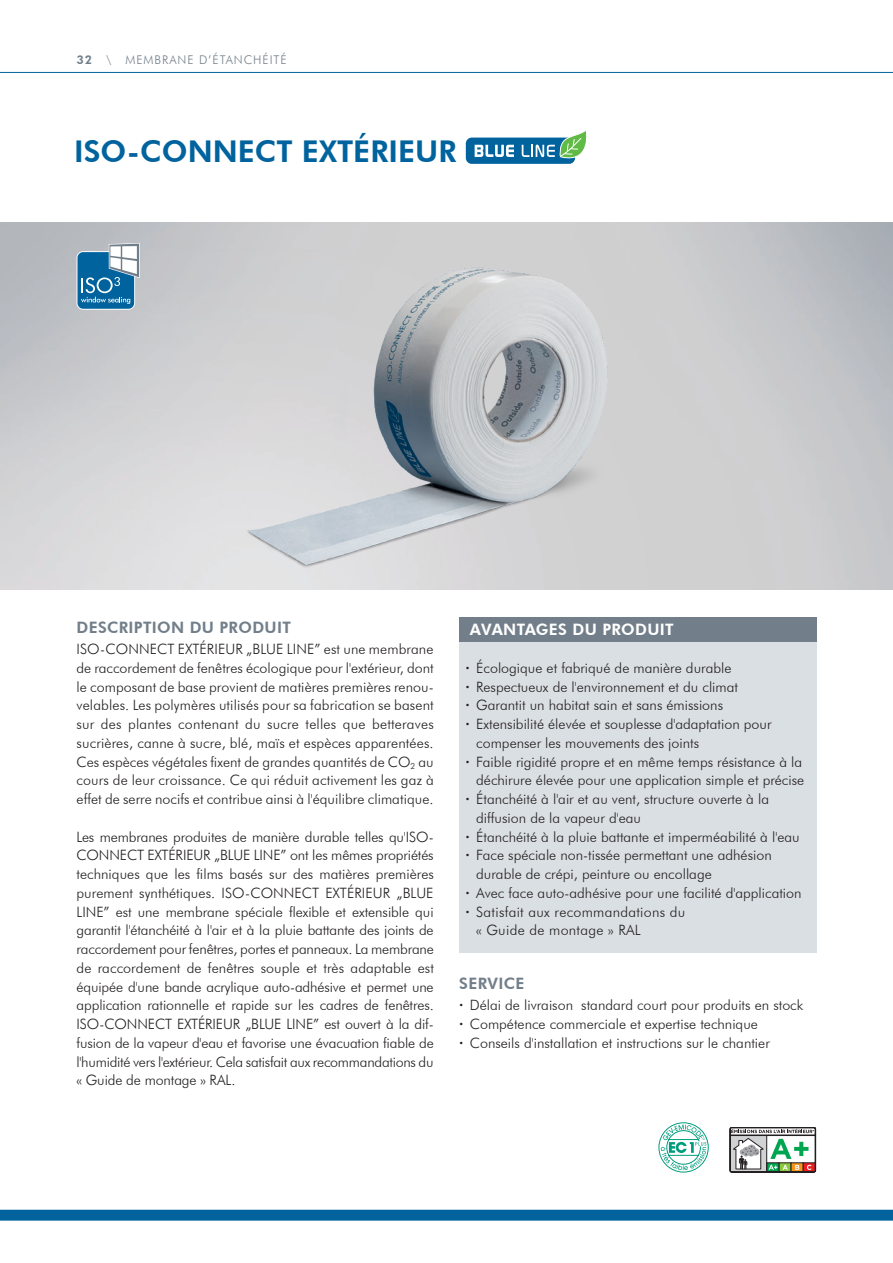
<style>
.page{position:relative;width:893px;height:1263px;background:#fff}
.page>*{position:absolute;margin:0;border:0;box-sizing:border-box;transform-origin:0 0}
.t1{font:800 30px "Futura BT";color:#00639e}
.t2{font:800 15.75px "Futura BT";letter-spacing:.02em;color:#727f8a}
.t3{font:800 15.75px "Futura BT";letter-spacing:.02em;color:#fff}
.t4{font:300 14.25px/18.8px "Futura BT";color:#231f20;text-align:justify}
.t5{font:300 14.25px "Futura BT";letter-spacing:.02em;color:#231f20}
.t6{font:300 12px "Futura BT";letter-spacing:.08em;color:#727f8a}
.s1{font-weight:800}
</style>
<div class="page">
<img style="left:0;top:223px;width:893px;height:366px">
<svg style="left:77px;top:243px;width:63px;height:67px;background:#5c96b8"></svg>
<svg style="left:659px;top:1122px;width:49px;height:50px"></svg>
<svg style="left:730px;top:1127px;width:86px;height:45px"></svg>
<div style="left:466px;top:138px;width:109px;height:26px;background:#00639e;border-radius:6px"></div>
<svg style="left:475px;top:145px;width:39px;height:12px"></svg>
<svg style="left:522px;top:131px;width:65px;height:33px"></svg>
<div style="left:459px;top:617px;width:357px;height:25px;background:#727f8a"></div>
<div style="left:459px;top:642px;width:357px;height:311px;background:#dadfe3"></div>
<div style="left:0;top:1210px;width:893px;height:10px;background:#00639e"></div>
<hr style="left:0;top:72px;width:893px;height:1px;background:#00639e">
<p class="t6" style="left:77px;top:53px;width:212px"><span class="s1">32</span> \ MEMBRANE D’ÉTANCHÉITÉ</p>
<h1 class="t1" style="left:74px;top:133px;width:384px">ISO-CONNECT EXTÉRIEUR</h1>
<p class="t2" style="left:77px;top:618px;width:216px">DESCRIPTION DU PRODUIT</p>
<p class="t4" style="left:77px;top:639px;width:359px">ISO-CONNECT EXTÉRIEUR „BLUE LINE” est une membrane de raccordement de fenêtres écologique pour l'extérieur, dont le composant de base provient de matières premières renou&shy;velables. Les polymères utilisés pour sa fabrication se basent sur des plantes contenant du sucre telles que betteraves sucrières, canne à sucre, blé, maïs et espèces apparentées.<br>Ces espèces végétales fixent de grandes quantités de CO<sub>2</sub> au cours de leur croissance. Ce qui réduit activement les gaz à effet de serre nocifs et contribue ainsi à l'équilibre climatique.</p>
<p class="t4" style="left:77px;top:827px;width:359px">Les membranes produites de manière durable telles qu'ISO-CONNECT EXTÉRIEUR „BLUE LINE” ont les mêmes propriétés techniques que les films basés sur des matières premières purement synthétiques. ISO-CONNECT EXTÉRIEUR „BLUE LINE” est une membrane spéciale flexible et extensible qui garantit l'étanchéité à l'air et à la pluie battante des joints de raccordement pour fenêtres, portes et panneaux. La membrane de raccordement de fenêtres souple et très adaptable est équipée d'une bande acrylique auto-adhésive et permet une application rationnelle et rapide sur les cadres de fenêtres.<br>ISO-CONNECT EXTÉRIEUR „BLUE LINE” est ouvert à la dif&shy;fusion de la vapeur d'eau et favorise une évacuation fiable de l'humidité vers l'extérieur. Cela satisfait aux recommandations du « Guide de montage » RAL.</p>
<p class="t3" style="left:470px;top:620px;width:205px">AVANTAGES DU PRODUIT</p>
<p class="t4" style="left:466px;top:658px;width:267px"><span class="s1">·</span> Écologique et fabriqué de manière durable</p>
<p class="t4" style="left:466px;top:677px;width:274px"><span class="s1">·</span> Respectueux de l'environnement et du climat</p>
<p class="t4" style="left:466px;top:696px;width:259px"><span class="s1">·</span> Garantit un habitat sain et sans émissions</p>
<p class="t4" style="left:466px;top:714px;width:307px"><span class="s1">·</span> Extensibilité élevée et souplesse d'adaptation pour</p>
<p class="t4" style="left:476px;top:733px;width:224px">compenser les mouvements des joints</p>
<p class="t4" style="left:466px;top:752px;width:338px"><span class="s1">·</span> Faible rigidité propre et en même temps résistance à la</p>
<p class="t4" style="left:476px;top:771px;width:329px">déchirure élevée pour une application simple et précise</p>
<p class="t4" style="left:466px;top:789px;width:305px"><span class="s1">·</span> Étanchéité à l'air et au vent, structure ouverte à la</p>
<p class="t4" style="left:476px;top:808px;width:166px">diffusion de la vapeur d'eau</p>
<p class="t4" style="left:466px;top:827px;width:336px"><span class="s1">·</span> Étanchéité à la pluie battante et imperméabilité à l'eau</p>
<p class="t4" style="left:466px;top:846px;width:308px"><span class="s1">·</span> Face spéciale non-tissée permettant une adhésion</p>
<p class="t4" style="left:476px;top:864px;width:237px">durable de crépi, peinture ou encollage</p>
<p class="t4" style="left:466px;top:883px;width:337px"><span class="s1">·</span> Avec face auto-adhésive pour une facilité d'application</p>
<p class="t5" style="left:466px;top:903px;width:221px"><span class="s1">·</span> Satisfait aux recommandations du</p>
<p class="t5" style="left:476px;top:922px;width:166px">« Guide de montage » RAL</p>
<p class="t2" style="left:459px;top:974px;width:67px">SERVICE</p>
<p class="t4" style="left:459px;top:996px;width:346px;text-align:left"><span class="s1">·</span> Délai de livraison standard court pour produits en stock <span class="s1">·</span> Compétence commerciale et expertise technique<br><span class="s1">·</span> Conseils d'installation et instructions sur le chantier</p>
</div>
